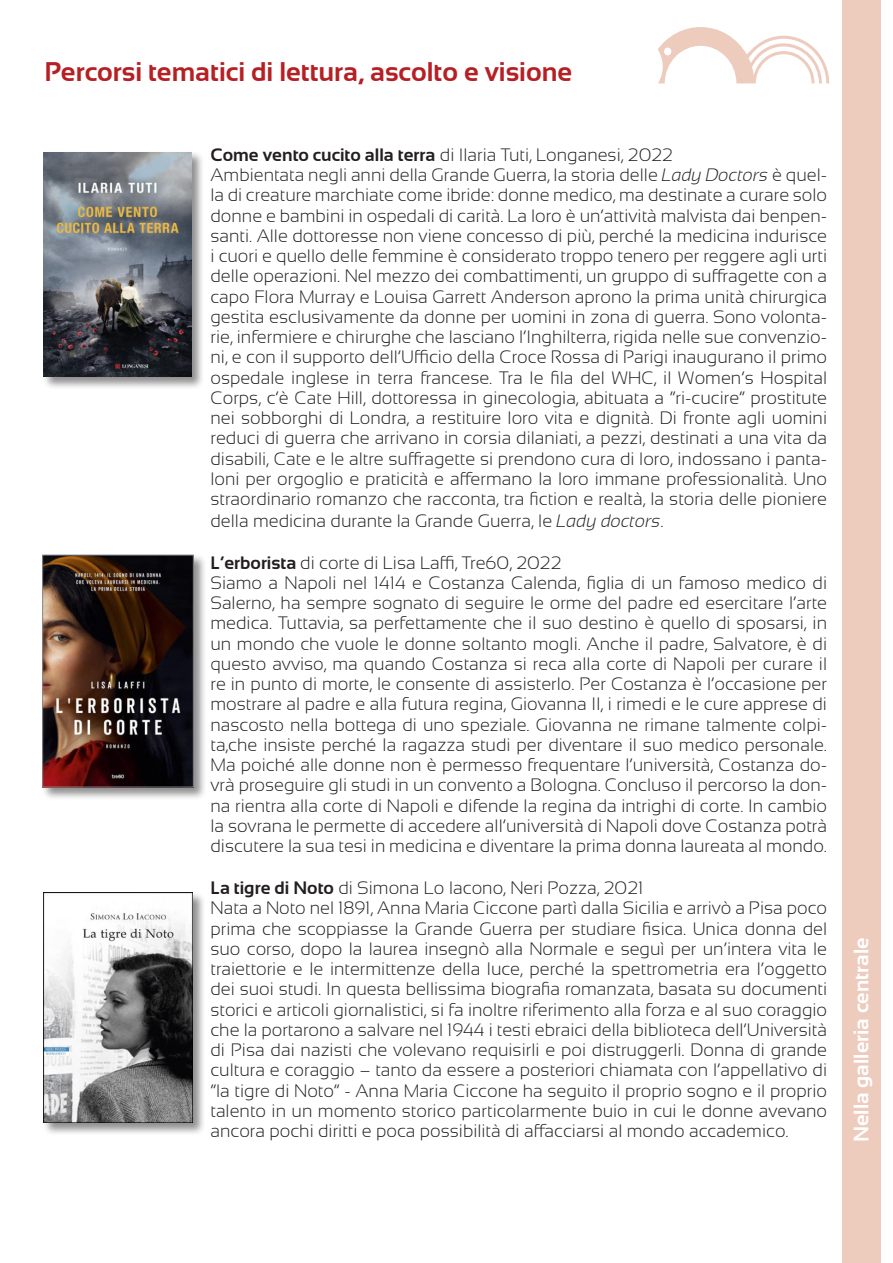
<style>
.page{position:relative;width:893px;height:1263px;background:#fff}
.page>*{position:absolute;margin:0;border:0;box-sizing:border-box;transform-origin:0 0}
.t1{font:700 27px "Sansation";color:#b62024}
.t2{font:700 21px "Sansation";color:#fff}
.t3{font:300 18px/20.2px "Sansation";color:#231f20}
.s1{font-weight:700}
.s2{font-style:italic}
</style>
<div class="page">
<svg style="left:658px;top:27px;width:171px;height:56px"></svg>
<div style="left:842px;top:0;width:38px;height:1263px;background:#edcbbd"></div>
<div style="left:43px;top:151px;width:162px;height:238px;background:#231f20;opacity:.5"></div>
<img style="left:44px;top:152px;width:148px;height:224px">
<div style="left:43px;top:891px;width:162px;height:244px;background:#231f20;opacity:.5"></div>
<img style="left:43px;top:892px;width:149px;height:231px">
<div style="left:42px;top:554px;width:164px;height:246px;background:#231f20;opacity:.5"></div>
<img style="left:45px;top:557px;width:146px;height:228px">
<h1 class="t1" style="left:44px;top:62px;width:529px">Percorsi tematici di lettura, ascolto e visione</h1>
<p class="t3" style="left:210px;top:146px;width:618px"><span class="s1">Come vento cucito alla terra</span> di Ilaria Tuti, Longanesi, 2022<br>Ambientata negli anni della Grande Guerra, la storia delle <span class="s2">Lady Doctors</span> è quel&shy;la di creature marchiate come ibride: donne medico, ma destinate a curare solo donne e bambini in ospedali di carità. La loro è un’attività malvista dai benpen&shy;santi. Alle dottoresse non viene concesso di più, perché la medicina indurisce i cuori e quello delle femmine è considerato troppo tenero per reggere agli urti delle operazioni. Nel mezzo dei combattimenti, un gruppo di suffragette con a capo Flora Murray e Louisa Garrett Anderson aprono la prima unità chirurgica gestita esclusivamente da donne per uomini in zona di guerra. Sono volonta&shy;rie, infermiere e chirurghe che lasciano l’Inghilterra, rigida nelle sue convenzio&shy;ni, e con il supporto dell’Ufficio della Croce Rossa di Parigi inaugurano il primo ospedale inglese in terra francese. Tra le fila del WHC, il Women’s Hospital Corps, c’è Cate Hill, dottoressa in ginecologia, abituata a “ri-cucire” prostitute nei sobborghi di Londra, a restituire loro vita e dignità. Di fronte agli uomini reduci di guerra che arrivano in corsia dilaniati, a pezzi, destinati a una vita da disabili, Cate e le altre suffragette si prendono cura di loro, indossano i panta&shy;loni per orgoglio e praticità e affermano la loro immane professionalità. Uno straordinario romanzo che racconta, tra fiction e realtà, la storia delle pioniere della medicina durante la Grande Guerra, le <span class="s2">Lady doctors</span>.</p>
<p class="t3" style="left:210px;top:552px;width:618px"><span class="s1">L’erborista</span> di corte di Lisa Laffi, Tre60, 2022<br>Siamo a Napoli nel 1414 e Costanza Calenda, figlia di un famoso medico di Salerno, ha sempre sognato di seguire le orme del padre ed esercitare l’arte medica. Tuttavia, sa perfettamente che il suo destino è quello di sposarsi, in un mondo che vuole le donne soltanto mogli. Anche il padre, Salvatore, è di questo avviso, ma quando Costanza si reca alla corte di Napoli per curare il re in punto di morte, le consente di assisterlo. Per Costanza è l’occasione per mostrare al padre e alla futura regina, Giovanna II, i rimedi e le cure apprese di nascosto nella bottega di uno speziale. Giovanna ne rimane talmente colpi&shy;ta,che insiste perché la ragazza studi per diventare il suo medico personale.<br>Ma poiché alle donne non è permesso frequentare l’università, Costanza do&shy;vrà proseguire gli studi in un convento a Bologna. Concluso il percorso la don&shy;na rientra alla corte di Napoli e difende la regina da intrighi di corte. In cambio la sovrana le permette di accedere all’università di Napoli dove Costanza potrà discutere la sua tesi in medicina e diventare la prima donna laureata al mondo.</p>
<p class="t3" style="left:210px;top:878px;width:618px"><span class="s1">La tigre di Noto</span> di Simona Lo Iacono, Neri Pozza, 2021<br>Nata a Noto nel 1891, Anna Maria Ciccone partì dalla Sicilia e arrivò a Pisa poco prima che scoppiasse la Grande Guerra per studiare fisica. Unica donna del suo corso, dopo la laurea insegnò alla Normale e seguì per un’intera vita le traiettorie e le intermittenze della luce, perché la spettrometria era l’oggetto dei suoi studi. In questa bellissima biografia romanzata, basata su documenti storici e articoli giornalistici, si fa inoltre riferimento alla forza e al suo coraggio che la portarono a salvare nel 1944 i testi ebraici della biblioteca dell’Università di Pisa dai nazisti che volevano requisirli e poi distruggerli. Donna di grande cultura e coraggio – tanto da essere a posteriori chiamata con l’appellativo di “la tigre di Noto” - Anna Maria Ciccone ha seguito il proprio sogno e il proprio talento in un momento storico particolarmente buio in cui le donne avevano ancora pochi diritti e poca possibilità di affacciarsi al mondo accademico.</p>
<p class="t2" style="left:854px;top:1142px;width:206px;rotate:-90deg">Nella galleria centrale</p>
</div>
